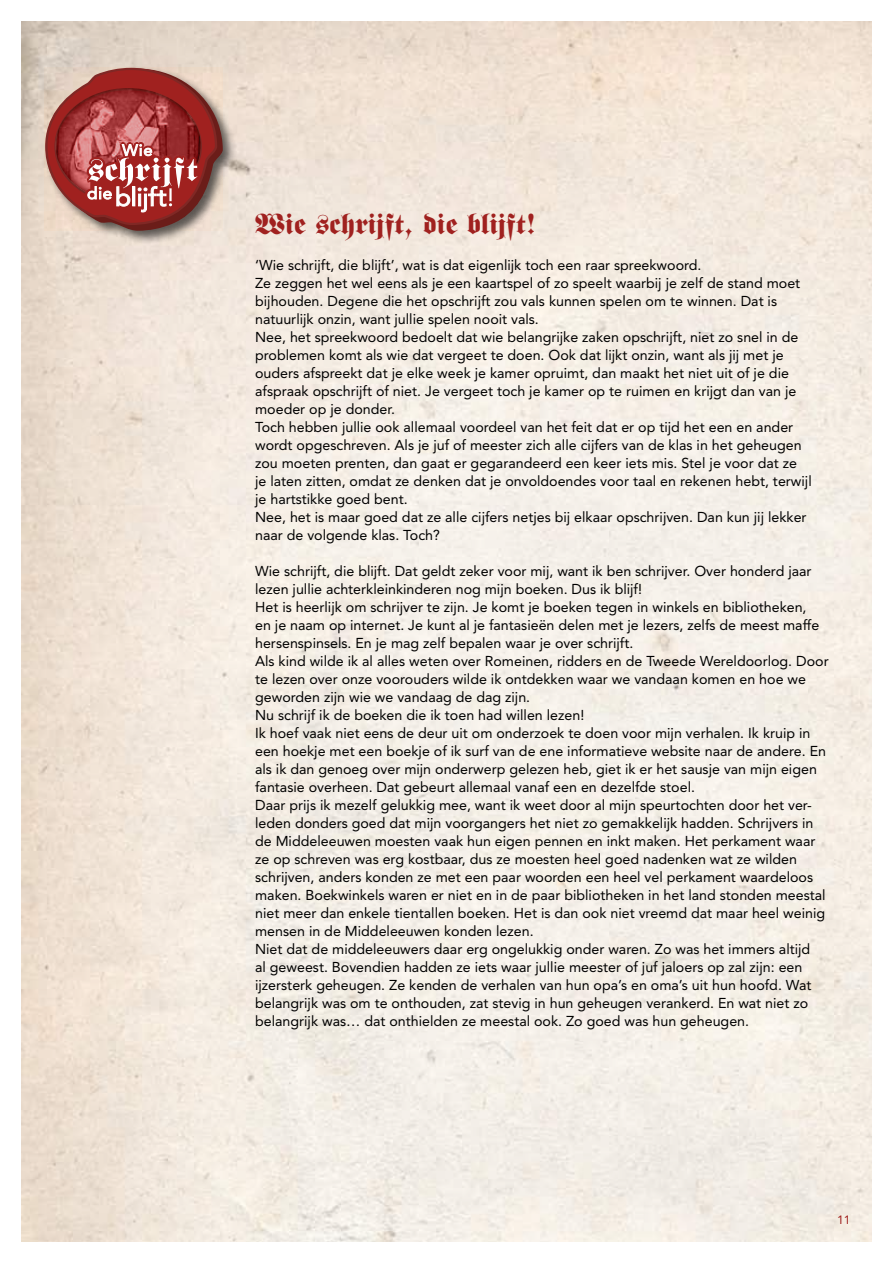
<style>
.page{position:relative;width:893px;height:1263px;background:#fff}
.page>*{position:absolute;margin:0;border:0;box-sizing:border-box;transform-origin:0 0}
.t1{font:28.5px "Fette Fraktur LT Std";color:#a0211f}
.t2{font:14.25px/18px "Avenir LT Std";color:#000}
.t3{font:12px "Avenir LT Std";color:#a0211f}
</style>
<div class="page">
<div style="left:43px;top:66px;width:194px;height:179px;background:#000;opacity:.6"></div>
<svg style="left:44px;top:67px;width:179px;height:164px"></svg>
<h1 class="t1" style="left:255px;top:208px;width:283px">Wie schrijft, die blijft!</h1>
<p class="t2" style="left:255px;top:256px;width:558px">‘Wie schrijft, die blijft’, wat is dat eigenlijk toch een raar spreekwoord.<br>Ze zeggen het wel eens als je een kaartspel of zo speelt waarbij je zelf de stand moet bijhouden. Degene die het opschrijft zou vals kunnen spelen om te winnen. Dat is natuurlijk onzin, want jullie spelen nooit vals.<br>Nee, het spreekwoord bedoelt dat wie belangrijke zaken opschrijft, niet zo snel in de problemen komt als wie dat vergeet te doen. Ook dat lijkt onzin, want als jij met je ouders afspreekt dat je elke week je kamer opruimt, dan maakt het niet uit of je die afspraak opschrijft of niet. Je vergeet toch je kamer op te ruimen en krijgt dan van je moeder op je donder.<br>Toch hebben jullie ook allemaal voordeel van het feit dat er op tijd het een en ander wordt opgeschreven. Als je juf of meester zich alle cijfers van de klas in het geheugen zou moeten prenten, dan gaat er gegarandeerd een keer iets mis. Stel je voor dat ze je laten zitten, omdat ze denken dat je onvoldoendes voor taal en rekenen hebt, terwijl je hartstikke goed bent.<br>Nee, het is maar goed dat ze alle cijfers netjes bij elkaar opschrijven. Dan kun jij lekker naar de volgende klas. Toch?</p>
<p class="t2" style="left:255px;top:562px;width:575px">Wie schrijft, die blijft. Dat geldt zeker voor mij, want ik ben schrijver. Over honderd jaar lezen jullie achterkleinkinderen nog mijn boeken. Dus ik blijf!<br>Het is heerlijk om schrijver te zijn. Je komt je boeken tegen in winkels en bibliotheken,<br>en je naam op internet. Je kunt al je fantasieën delen met je lezers, zelfs de meest maffe hersenspinsels. En je mag zelf bepalen waar je over schrijft.<br>Als kind wilde ik al alles weten over Romeinen, ridders en de Tweede Wereldoorlog. Door te lezen over onze voorouders wilde ik ontdekken waar we vandaan komen en hoe we geworden zijn wie we vandaag de dag zijn.<br>Nu schrijf ik de boeken die ik toen had willen lezen!<br>Ik hoef vaak niet eens de deur uit om onderzoek te doen voor mijn verhalen. Ik kruip in een hoekje met een boekje of ik surf van de ene informatieve website naar de andere. En als ik dan genoeg over mijn onderwerp gelezen heb, giet ik er het sausje van mijn eigen fantasie overheen. Dat gebeurt allemaal vanaf een en dezelfde stoel.<br>Daar prijs ik mezelf gelukkig mee, want ik weet door al mijn speurtochten door het ver&shy;leden donders goed dat mijn voorgangers het niet zo gemakkelijk hadden. Schrijvers in de Middeleeuwen moesten vaak hun eigen pennen en inkt maken. Het perkament waar ze op schreven was erg kostbaar, dus ze moesten heel goed nadenken wat ze wilden schrijven, anders konden ze met een paar woorden een heel vel perkament waardeloos maken. Boekwinkels waren er niet en in de paar bibliotheken in het land stonden meestal niet meer dan enkele tientallen boeken. Het is dan ook niet vreemd dat maar heel weinig mensen in de Middeleeuwen konden lezen.<br>Niet dat de middeleeuwers daar erg ongelukkig onder waren. Zo was het immers altijd<br>al geweest. Bovendien hadden ze iets waar jullie meester of juf jaloers op zal zijn: een ijzersterk geheugen. Ze kenden de verhalen van hun opa’s en oma’s uit hun hoofd. Wat belangrijk was om te onthouden, zat stevig in hun geheugen verankerd. En wat niet zo belangrijk was… dat onthielden ze meestal ook. Zo goed was hun geheugen.</p>
<p class="t3" style="left:837px;top:1213px;width:15px">11</p>
</div>
